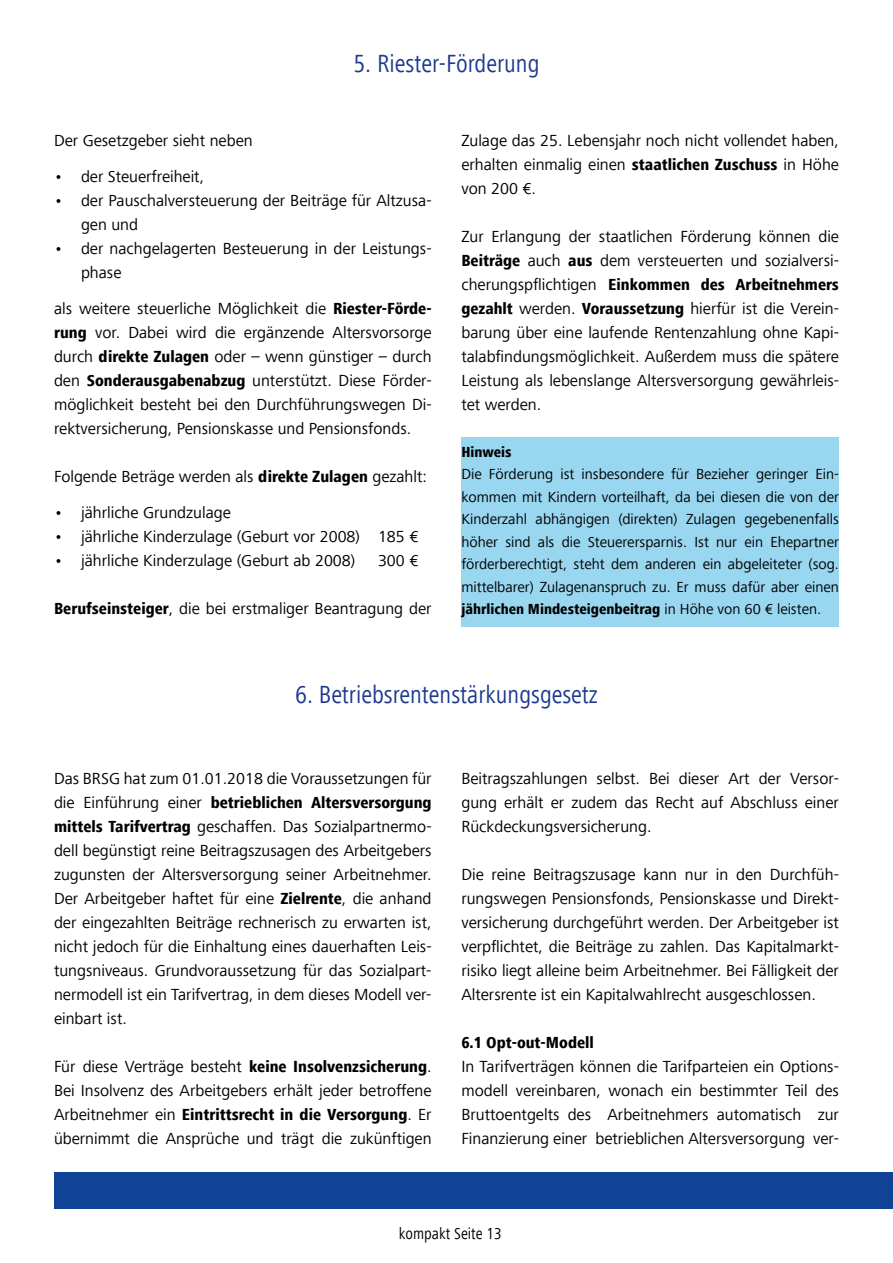
<style>
.page{position:relative;width:893px;height:1263px;background:#fff}
.page>*{position:absolute;margin:0;border:0;box-sizing:border-box;transform-origin:0 0}
.t1{font:condensed 25.5px "Frutiger Next Com";color:#1c388f}
.t2{font:16.5px/24px "Frutiger Next Com";color:#000;text-align:justify}
.t3{font:800 condensed 16.5px "Frutiger Next Com";color:#000}
.t4{font:condensed 16.5px "Frutiger Next Com";color:#000}
.t5{font:15px/22.5px "Frutiger Next Com";color:#000;text-align:justify}
.t6{font:800 condensed 15px "Frutiger Next Com";color:#000}
.s1{font-weight:800;font-stretch:condensed}
</style>
<div class="page">
<div style="left:461px;top:437px;width:378px;height:189px;background:#99d6f0"></div>
<div style="left:54px;top:1172px;width:839px;height:37px;background:#104295"></div>
<h1 class="t1" style="left:353px;top:49px;width:188px">5. Riester-Förderung</h1>
<p class="t2" style="left:54px;top:129px;width:200px">Der Gesetzgeber sieht neben</p>
<p class="t2" style="left:54px;top:165px;width:152px">• der Steuerfreiheit,</p>
<p class="t2" style="left:81px;top:189px;width:352px;text-indent:-27px">• der Pauschalversteuerung der Beiträge für Altzusa&shy;gen und</p>
<p class="t2" style="left:81px;top:237px;width:352px;text-indent:-27px">• der nachgelagerten Besteuerung in der Leistungs&shy;phase</p>
<p class="t2" style="left:54px;top:297px;width:379px">als weitere steuerliche Möglichkeit die <span class="s1">Riester-Förde&shy;rung</span> vor. Dabei wird die ergänzende Altersvorsorge durch <span class="s1">direkte Zulagen</span> oder – wenn günstiger – durch den <span class="s1">Sonderausgabenabzug</span> unterstützt. Diese Förder&shy;möglichkeit besteht bei den Durchführungswegen Di&shy;rektversicherung, Pensionskasse und Pensionsfonds.</p>
<p class="t2" style="left:54px;top:465px;width:374px">Folgende Beträge werden als <span class="s1">direkte Zulagen</span> gezahlt:</p>
<p class="t2" style="left:54px;top:501px;width:178px">• jährliche Grundzulage</p>
<p class="t2" style="left:54px;top:525px;width:366px">• jährliche Kinderzulage (Geburt vor 2008) 185 €</p>
<p class="t2" style="left:54px;top:549px;width:303px">• jährliche Kinderzulage (Geburt ab 2008)</p>
<p class="t2" style="left:378px;top:549px;width:42px">300 €</p>
<p class="t2" style="left:54px;top:597px;width:379px"><span class="s1">Berufseinsteiger</span>, die bei erstmaliger Beantragung der</p>
<p class="t2" style="left:461px;top:129px;width:379px">Zulage das 25. Lebensjahr noch nicht vollendet haben, erhalten einmalig einen <span class="s1">staatlichen Zuschuss</span> in Höhe von 200 €.</p>
<p class="t2" style="left:461px;top:225px;width:379px">Zur Erlangung der staatlichen Förderung können die <span class="s1">Beiträge</span> auch <span class="s1">aus</span> dem versteuerten und sozialversi&shy;cherungspflichtigen <span class="s1">Einkommen des Arbeitnehmers gezahlt</span> werden. <span class="s1">Voraussetzung</span> hierfür ist die Verein&shy;barung über eine laufende Rentenzahlung ohne Kapi&shy;talabfindungsmöglichkeit. Außerdem muss die spätere Leistung als lebenslange Altersversorgung gewährleis&shy;tet werden.</p>
<p class="t6" style="left:461px;top:443px;width:52px">Hinweis</p>
<p class="t5" style="left:461px;top:463px;width:379px">Die Förderung ist insbesondere für Bezieher geringer Ein&shy;kommen mit Kindern vorteilhaft, da bei diesen die von der Kinderzahl abhängigen (direkten) Zulagen gegebenenfalls höher sind als die Steuerersparnis. Ist nur ein Ehepartner förderberechtigt, steht dem anderen ein abgeleiteter (sog. mittelbarer) Zulagenanspruch zu. Er muss dafür aber einen <span class="s1">jährlichen Mindesteigenbeitrag</span> in Höhe von 60 € leisten.</p>
<h1 class="t1" style="left:295px;top:680px;width:304px">6. Betriebsrentenstärkungsgesetz</h1>
<p class="t2" style="left:54px;top:766px;width:379px">Das BRSG hat zum 01.01.2018 die Voraussetzungen für die Einführung einer <span class="s1">betrieblichen Altersversorgung mittels Tarifvertrag</span> geschaffen. Das Sozialpartnermo&shy;dell begünstigt reine Beitragszusagen des Arbeitgebers zugunsten der Altersversorgung seiner Arbeitnehmer.<br>Der Arbeitgeber haftet für eine <span class="s1">Zielrente</span>, die anhand der eingezahlten Beiträge rechnerisch zu erwarten ist, nicht jedoch für die Einhaltung eines dauerhaften Leis&shy;tungsniveaus. Grundvoraussetzung für das Sozialpart&shy;nermodell ist ein Tarifvertrag, in dem dieses Modell ver&shy;einbart ist.</p>
<p class="t2" style="left:54px;top:1054px;width:379px">Für diese Verträge besteht <span class="s1">keine Insolvenzsicherung</span>.<br>Bei Insolvenz des Arbeitgebers erhält jeder betroffene Arbeitnehmer ein <span class="s1">Eintrittsrecht in die Versorgung</span>. Er übernimmt die Ansprüche und trägt die zukünftigen</p>
<p class="t2" style="left:461px;top:766px;width:379px">Beitragszahlungen selbst. Bei dieser Art der Versor&shy;gung erhält er zudem das Recht auf Abschluss einer Rückdeckungsversicherung.</p>
<p class="t2" style="left:461px;top:862px;width:379px">Die reine Beitragszusage kann nur in den Durchfüh&shy;rungswegen Pensionsfonds, Pensionskasse und Direkt&shy;versicherung durchgeführt werden. Der Arbeitgeber ist verpflichtet, die Beiträge zu zahlen. Das Kapitalmarkt&shy;risiko liegt alleine beim Arbeitnehmer. Bei Fälligkeit der Altersrente ist ein Kapitalwahlrecht ausgeschlossen.</p>
<p class="t3" style="left:461px;top:1033px;width:134px">6.1 Opt-out-Modell</p>
<p class="t2" style="left:461px;top:1054px;width:379px">In Tarifverträgen können die Tarifparteien ein Options&shy;modell vereinbaren, wonach ein bestimmter Teil des Bruttoentgelts des Arbeitnehmers automatisch zur Finanzierung einer betrieblichen Altersversorgung ver-</p>
<p class="t4" style="left:399px;top:1224px;width:105px">kompakt Seite 13</p>
</div>
